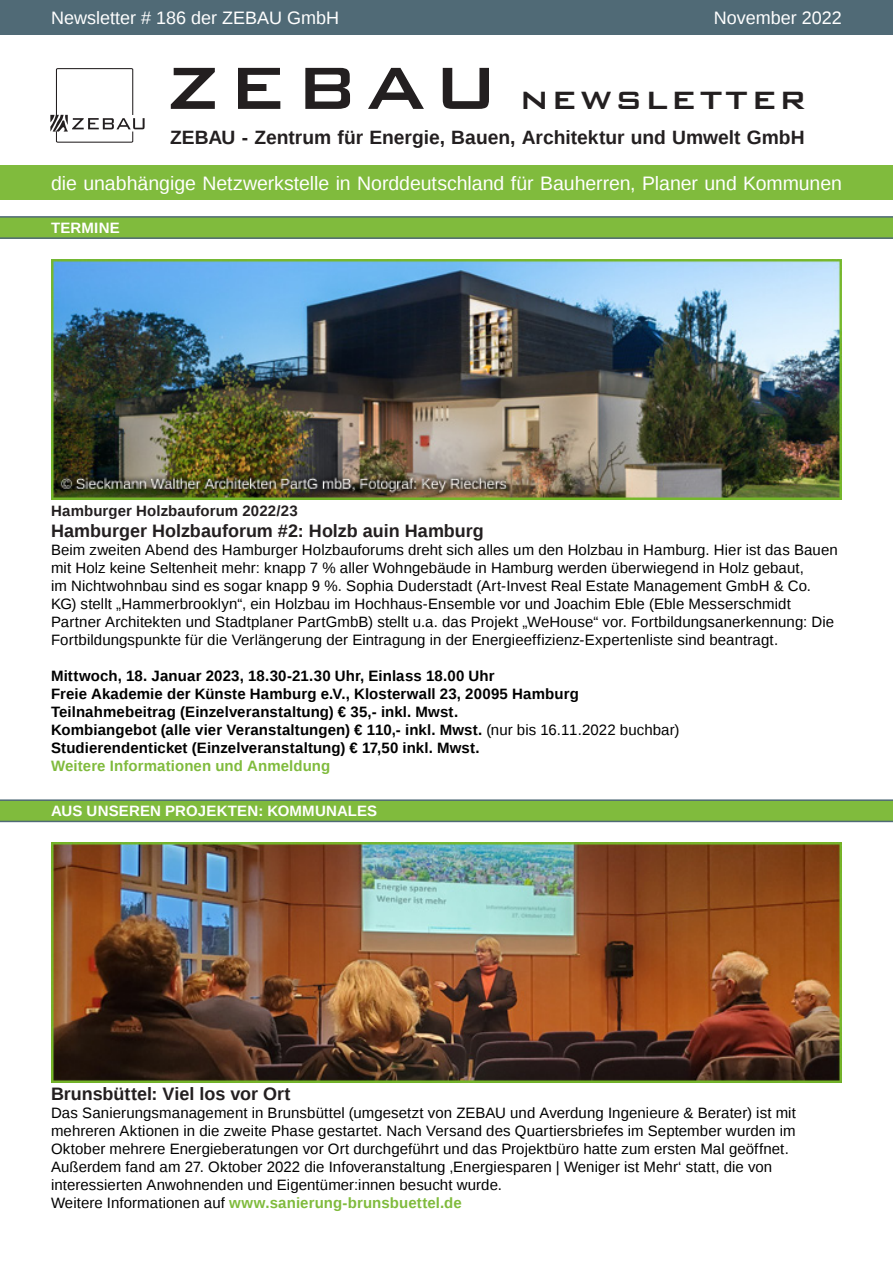
<style>
.page{position:relative;width:893px;height:1263px;background:#fff}
.page>*{position:absolute;margin:0;border:0;box-sizing:border-box;transform-origin:0 0}
.t1{font:500 40.95px "Bank Gothic BT";letter-spacing:.075em;color:#231f20}
.t2{font:19.5px "Liberation Sans";letter-spacing:-.005em;color:#fff}
.t3{font:700 19.2px "Liberation Sans";color:#231f20}
.Überschrift{font:700 18px "Liberation Sans";color:#231f20}
.t4{font:18px "Liberation Sans";color:#fff}
.Überschrift-2{font:15px/18px "Liberation Sans";letter-spacing:.005em;color:#000}
.Überschrift-3{font:700 15px "Liberation Sans";letter-spacing:.01em;color:#000}
.Überschrift-4{font:700 15px "Liberation Sans";letter-spacing:.01em;color:#80bb3d}
.t5{font:700 15px "Liberation Sans";letter-spacing:.015em;color:#fff}
.Überschrift-5{font:700 15px "Liberation Sans";letter-spacing:.01em;color:#231f20}
.s1{font-size:79.5px}
.s2{font-weight:400}
.s3{font-weight:400;color:#000}
</style>
<div class="page">
<div style="left:0;top:0;width:893px;height:34px;background:#506a76"></div>
<div style="left:0;top:166px;width:893px;height:34px;background:#80bb3d"></div>
<svg style="left:50px;top:68px;width:95px;height:75px"></svg>
<div style="left:0;top:217px;width:893px;height:21px;background:#80bb3d"></div>
<hr style="left:0;top:237px;width:893px;height:2px;background:#506a76">
<hr style="left:0;top:216px;width:893px;height:2px;background:#506a76">
<img style="left:51px;top:843px;width:791px;height:239px">
<div style="left:0;top:800px;width:893px;height:21px;background:#80bb3d"></div>
<hr style="left:0;top:821px;width:893px;height:1px;background:#506a76">
<hr style="left:0;top:799px;width:893px;height:2px;background:#506a76">
<img style="left:51px;top:259px;width:791px;height:240px">
<p class="t4" style="left:51px;top:7px;width:290px">Newsletter # 186 der ZEBAU GmbH</p>
<p class="t4" style="left:714px;top:7px;width:130px">November 2022</p>
<h1 class="t1" style="left:166px;top:76px;width:642px"><span class="s1">ZEBAU</span> newsletter</h1>
<p class="t3" style="left:170px;top:124px;width:636px">ZEBAU - Zentrum für Energie, Bauen, Architektur und Umwelt GmbH</p>
<h2 class="t2" style="left:51px;top:172px;width:792px">die unabhängige Netzwerkstelle in Norddeutschland für Bauherren, Planer und Kommunen</h2>
<p class="t5" style="left:51px;top:217px;width:70px">TERMINE</p>
<p class="Überschrift-5" style="left:51px;top:500px;width:248px">Hamburger Holzbauforum 2022/23</p>
<p class="Überschrift" style="left:51px;top:518px;width:434px">Hamburger Holzbauforum #2: Holzb auin Hamburg</p>
<p class="Überschrift-2" style="left:51px;top:542px;width:788px">Beim zweiten Abend des Hamburger Holzbauforums dreht sich alles um den Holzbau in Hamburg. Hier ist das Bauen mit Holz keine Seltenheit mehr: knapp 7 % aller Wohngebäude in Hamburg werden überwiegend in Holz gebaut,<br>im Nichtwohnbau sind es sogar knapp 9 %. Sophia Duderstadt (Art-Invest Real Estate Management GmbH &amp; Co.<br>KG) stellt „Hammerbrooklyn“, ein Holzbau im Hochhaus-Ensemble vor und Joachim Eble (Eble Messerschmidt Partner Architekten und Stadtplaner PartGmbB) stellt u.a. das Projekt „WeHouse“ vor. Fortbildungsanerkennung: Die Fortbildungspunkte für die Verlängerung der Eintragung in der Energieeffizienz-Expertenliste sind beantragt.</p>
<p class="Überschrift-3" style="left:51px;top:666px;width:445px">Mittwoch, 18. Januar 2023, 18.30-21.30 Uhr, Einlass 18.00 Uhr</p>
<p class="Überschrift-3" style="left:51px;top:684px;width:529px">Freie Akademie der Künste Hamburg e.V., Klosterwall 23, 20095 Hamburg</p>
<p class="Überschrift-3" style="left:51px;top:702px;width:409px">Teilnahmebeitrag (Einzelveranstaltung) € 35,- inkl. Mwst.</p>
<p class="Überschrift-3" style="left:51px;top:720px;width:630px">Kombiangebot (alle vier Veranstaltungen) € 110,- inkl. Mwst. <span class="s2">(nur bis 16.11.2022 buchbar)</span></p>
<p class="Überschrift-3" style="left:51px;top:738px;width:430px">Studierendenticket (Einzelveranstaltung) € 17,50 inkl. Mwst.</p>
<p class="Überschrift-4" style="left:51px;top:756px;width:281px">Weitere Informationen und Anmeldung</p>
<p class="t5" style="left:51px;top:801px;width:328px">AUS UNSEREN PROJEKTEN: KOMMUNALES</p>
<p class="Überschrift" style="left:51px;top:1081px;width:241px">Brunsbüttel: Viel los vor Ort</p>
<p class="Überschrift-2" style="left:51px;top:1104px;width:746px">Das Sanierungsmanagement in Brunsbüttel (umgesetzt von ZEBAU und Averdung Ingenieure &amp; Berater) ist mit mehreren Aktionen in die zweite Phase gestartet. Nach Versand des Quartiersbriefes im September wurden im Oktober mehrere Energieberatungen vor Ort durchgeführt und das Projektbüro hatte zum ersten Mal geöffnet.<br>Außerdem fand am 27. Oktober 2022 die Infoveranstaltung ‚Energiesparen | Weniger ist Mehr‘ statt, die von interessierten Anwohnenden und Eigentümer:innen besucht wurde.</p>
<p class="Überschrift-4" style="left:51px;top:1192px;width:412px"><span class="s3">Weitere Informationen auf</span> www.sanierung-brunsbuettel.de</p>
</div>
